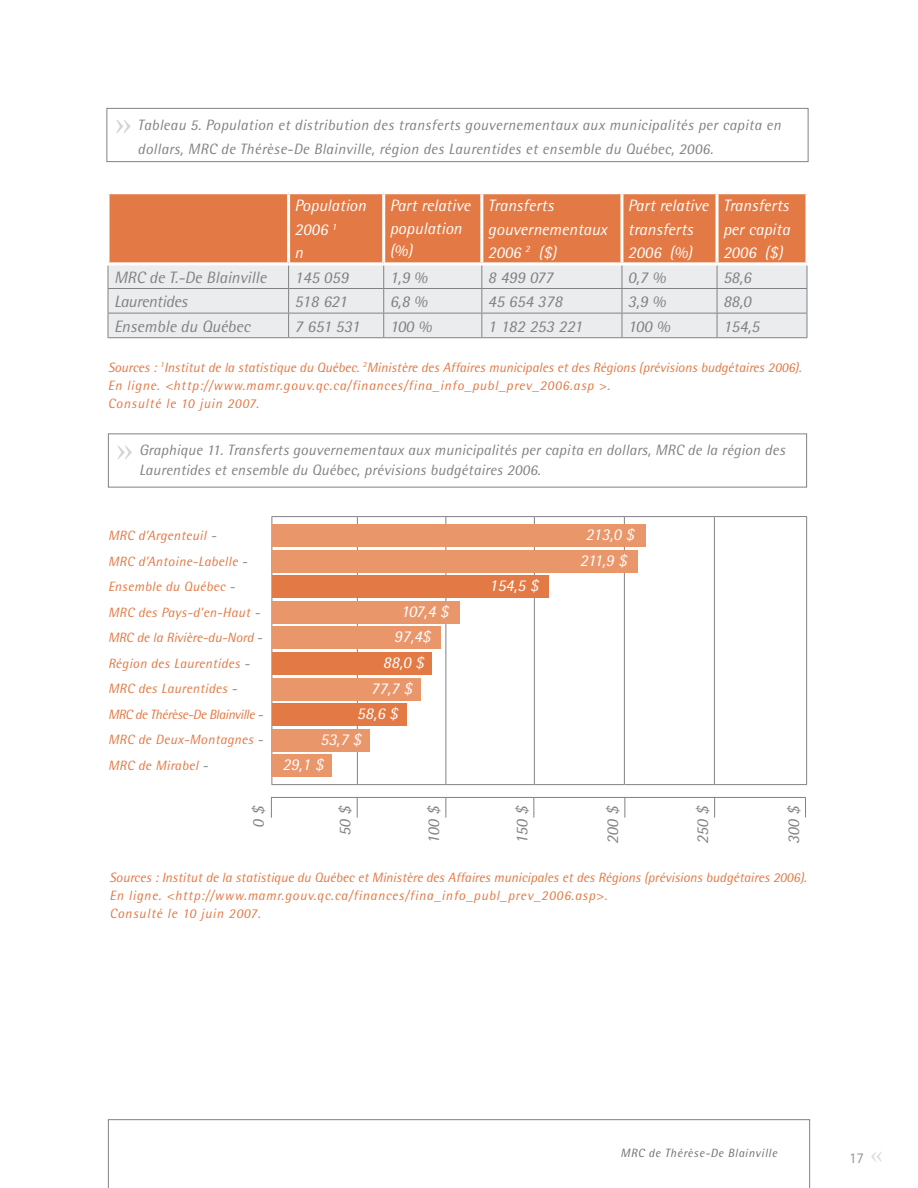
<style>
.page{position:relative;width:918px;height:1188px;background:#fff}
.page>*{position:absolute;margin:0;border:0;box-sizing:border-box;transform-origin:0 0}
.t1{font:29.1px "Times Sans Serif";color:#d1d3d4;scale:1.14 1}
.t2{font:21.6px "Times Sans Serif";color:#d9dbdc;scale:1.14 1}
.t3{font:italic 16.5px/24px "Rotis Semi Sans";color:#fff}
.t4{font:italic 16.5px "Rotis Semi Sans";color:#808285}
.t5{font:italic 16.5px "Rotis Semi Sans";letter-spacing:-.02em;color:#808285}
.t6{font:italic 15px/24px "Rotis Semi Sans";letter-spacing:.02em;color:#808285}
.t7{font:15px "Rotis Sans Serif";color:#939598}
.t8{font:italic 13.5px/18px "Rotis Semi Sans";color:#e37944}
.t9{font:italic 13.5px/25.5px "Rotis Semi Sans";letter-spacing:.025em;color:#e37944}
.t10{font:italic 12px "Rotis Semi Sans";letter-spacing:.05em;color:#6d6f71}
.s1{color:#808285}
</style>
<div class="page">
<svg style="left:108px;top:1119px;width:702px;height:69px"></svg>
<div style="left:106px;top:108px;width:702px;height:54px;border:1px solid #808285"></div>
<div style="left:110px;top:194px;width:696px;height:68px;background:#e37944"></div>
<div style="left:109px;top:265px;width:698px;height:72px;background:#ebeced"></div>
<hr style="left:108px;top:288px;width:181px;height:1px;background:#808285">
<hr style="left:289px;top:288px;width:95px;height:1px;background:#808285">
<hr style="left:384px;top:288px;width:98px;height:1px;background:#808285">
<hr style="left:482px;top:288px;width:140px;height:1px;background:#808285">
<hr style="left:622px;top:288px;width:95px;height:1px;background:#808285">
<hr style="left:717px;top:288px;width:90px;height:1px;background:#808285">
<hr style="left:108px;top:313px;width:181px;height:1px;background:#808285">
<svg style="left:108px;top:265px;width:1px;height:72px"></svg>
<hr style="left:289px;top:313px;width:95px;height:1px;background:#808285">
<svg style="left:288px;top:265px;width:1px;height:72px"></svg>
<hr style="left:384px;top:313px;width:98px;height:1px;background:#808285">
<svg style="left:383px;top:265px;width:1px;height:72px"></svg>
<hr style="left:482px;top:313px;width:140px;height:1px;background:#808285">
<svg style="left:481px;top:265px;width:1px;height:72px"></svg>
<hr style="left:622px;top:313px;width:95px;height:1px;background:#808285">
<svg style="left:622px;top:265px;width:1px;height:72px"></svg>
<hr style="left:717px;top:313px;width:90px;height:1px;background:#808285">
<svg style="left:717px;top:265px;width:1px;height:72px"></svg>
<svg style="left:807px;top:265px;width:1px;height:72px"></svg>
<hr style="left:108px;top:337px;width:181px;height:1px;background:#808285">
<hr style="left:289px;top:337px;width:95px;height:1px;background:#808285">
<hr style="left:384px;top:337px;width:98px;height:1px;background:#808285">
<hr style="left:482px;top:337px;width:140px;height:1px;background:#808285">
<hr style="left:622px;top:337px;width:95px;height:1px;background:#808285">
<hr style="left:717px;top:337px;width:90px;height:1px;background:#808285">
<svg style="left:108px;top:194px;width:2px;height:68px"></svg>
<hr style="left:287px;top:194px;width:3px;height:68px;background:#fff">
<hr style="left:382px;top:194px;width:3px;height:68px;background:#fff">
<hr style="left:480px;top:194px;width:3px;height:68px;background:#fff">
<hr style="left:620px;top:194px;width:3px;height:68px;background:#fff">
<hr style="left:716px;top:194px;width:3px;height:68px;background:#fff">
<div style="left:108px;top:434px;width:699px;height:54px;border:1px solid #808285"></div>
<hr style="left:272px;top:516px;width:85px;height:1px;background:#808285">
<hr style="left:272px;top:517px;width:1px;height:267px;background:#808285">
<hr style="left:357px;top:516px;width:89px;height:1px;background:#808285">
<hr style="left:357px;top:517px;width:1px;height:267px;background:#808285">
<hr style="left:446px;top:516px;width:88px;height:1px;background:#808285">
<hr style="left:446px;top:517px;width:1px;height:267px;background:#808285">
<hr style="left:534px;top:516px;width:90px;height:1px;background:#808285">
<hr style="left:534px;top:517px;width:1px;height:267px;background:#808285">
<hr style="left:624px;top:516px;width:90px;height:1px;background:#808285">
<hr style="left:624px;top:517px;width:1px;height:267px;background:#808285">
<hr style="left:714px;top:516px;width:93px;height:1px;background:#808285">
<hr style="left:714px;top:517px;width:1px;height:267px;background:#808285">
<hr style="left:806px;top:517px;width:1px;height:267px;background:#808285">
<hr style="left:272px;top:784px;width:85px;height:1px;background:#808285">
<hr style="left:357px;top:784px;width:89px;height:1px;background:#808285">
<hr style="left:446px;top:784px;width:88px;height:1px;background:#808285">
<hr style="left:534px;top:784px;width:90px;height:1px;background:#808285">
<hr style="left:624px;top:784px;width:90px;height:1px;background:#808285">
<hr style="left:714px;top:784px;width:93px;height:1px;background:#808285">
<div style="left:272px;top:525px;width:373px;height:22px;background:#e9966b"></div>
<div style="left:272px;top:550px;width:366px;height:22px;background:#e9966b"></div>
<div style="left:272px;top:576px;width:276px;height:22px;background:#e37944"></div>
<div style="left:272px;top:601px;width:187px;height:22px;background:#e9966b"></div>
<div style="left:272px;top:627px;width:168px;height:22px;background:#e9966b"></div>
<div style="left:272px;top:652px;width:159px;height:23px;background:#e37944"></div>
<div style="left:272px;top:678px;width:149px;height:22px;background:#e9966b"></div>
<div style="left:272px;top:704px;width:135px;height:22px;background:#e37944"></div>
<div style="left:272px;top:729px;width:98px;height:22px;background:#e9966b"></div>
<div style="left:272px;top:755px;width:60px;height:22px;background:#e9966b"></div>
<div style="left:271px;top:797px;width:86px;height:21px;border:1px solid #808285"></div>
<div style="left:446px;top:797px;width:88px;height:21px;border:1px solid #808285"></div>
<hr style="left:357px;top:797px;width:89px;height:1px;background:#808285">
<div style="left:625px;top:797px;width:90px;height:21px;border:1px solid #808285"></div>
<svg style="left:805px;top:797px;width:1px;height:20px"></svg>
<hr style="left:714px;top:797px;width:91px;height:1px;background:#808285">
<hr style="left:534px;top:797px;width:91px;height:1px;background:#808285">
<h1 class="t1" style="left:132px;top:150px;width:16px;rotate:-180deg">«</h1>
<p class="t6" style="left:138px;top:113px;width:645px">Tableau 5. Population et distribution des transferts gouvernementaux aux municipalités per capita en dollars, MRC de Thérèse-De Blainville, région des Laurentides et ensemble du Québec, 2006.</p>
<p class="t3" style="left:295px;top:194px;width:73px">Population<br>2006 <sup>1</sup></p>
<p class="t3" style="left:295px;top:240px;width:10px">n</p>
<p class="t3" style="left:390px;top:194px;width:82px;line-height:22.5px">Part relative population (%)</p>
<p class="t3" style="left:488px;top:194px;width:121px">Transferts gouvernementaux</p>
<p class="t3" style="left:488px;top:240px;width:70px">2006 <sup>2</sup> ($)</p>
<p class="t3" style="left:628px;top:194px;width:82px">Part relative transferts</p>
<p class="t3" style="left:628px;top:240px;width:66px">2006 (%)</p>
<p class="t3" style="left:723px;top:194px;width:68px">Transferts per capita</p>
<p class="t3" style="left:723px;top:240px;width:61px">2006 ($)</p>
<p class="t4" style="left:114px;top:267px;width:154px">MRC de T.-De Blainville</p>
<p class="t4" style="left:295px;top:267px;width:55px">145 059</p>
<p class="t4" style="left:390px;top:267px;width:39px">1,9 %</p>
<p class="t4" style="left:488px;top:267px;width:67px">8 499 077</p>
<p class="t4" style="left:628px;top:267px;width:39px">0,7 %</p>
<p class="t4" style="left:723px;top:267px;width:30px">58,6</p>
<p class="t5" style="left:114px;top:292px;width:75px">Laurentides</p>
<p class="t4" style="left:295px;top:292px;width:54px">518 621</p>
<p class="t4" style="left:390px;top:292px;width:39px">6,8 %</p>
<p class="t4" style="left:488px;top:292px;width:76px">45 654 378</p>
<p class="t4" style="left:628px;top:292px;width:39px">3,9 %</p>
<p class="t4" style="left:723px;top:292px;width:30px">88,0</p>
<p class="t4" style="left:114px;top:316px;width:138px">Ensemble du Québec</p>
<p class="t4" style="left:295px;top:316px;width:67px">7 651 531</p>
<p class="t4" style="left:390px;top:316px;width:43px">100 %</p>
<p class="t4" style="left:488px;top:316px;width:96px">1 182 253 221</p>
<p class="t4" style="left:628px;top:316px;width:43px">100 %</p>
<p class="t4" style="left:723px;top:316px;width:38px">154,5</p>
<p class="t8" style="left:108px;top:358px;width:695px">Sources : <sup>1</sup>Institut de la statistique du Québec. <sup>2</sup>Ministère des Affaires municipales et des Régions (prévisions budgétaires 2006).<br>En ligne. &lt;http://www.mamr.gouv.qc.ca/finances/fina_info_publ_prev_2006.asp &gt;.<br>Consulté le 10 juin 2007.</p>
<p class="t6" style="left:139px;top:440px;width:648px;line-height:19.5px">Graphique 11. Transferts gouvernementaux aux municipalités per capita en dollars, MRC de la région des<br>Laurentides et ensemble du Québec, prévisions budgétaires 2006.</p>
<h1 class="t1" style="left:133px;top:475px;width:16px;rotate:-180deg">«</h1>
<p class="t3" style="left:586px;top:522px;width:50px">213,0 $</p>
<p class="t9" style="left:108px;top:523px;width:157px">MRC d’Argenteuil <span class="s1">-<br></span>MRC d’Antoine-Labelle <span class="s1">-<br></span>Ensemble du Québec <span class="s1">-<br></span>MRC des Pays-d’en-Haut <span class="s1">-<br></span>MRC de la Rivière-du-Nord <span class="s1">-<br></span>Région des Laurentides <span class="s1">-<br></span>MRC des Laurentides <span class="s1">-<br></span>MRC de Thérèse-De Blainville <span class="s1">-<br></span>MRC de Deux-Montagnes <span class="s1">-<br></span>MRC de Mirabel <span class="s1">-</span></p>
<p class="t4" style="left:248px;top:828px;width:23px;rotate:-90deg">0 $</p>
<p class="t4" style="left:335px;top:836px;width:32px;rotate:-90deg">50 $</p>
<p class="t4" style="left:424px;top:844px;width:39px;rotate:-90deg">100 $</p>
<p class="t4" style="left:512px;top:844px;width:40px;rotate:-90deg">150 $</p>
<p class="t4" style="left:603px;top:844px;width:40px;rotate:-90deg">200 $</p>
<p class="t4" style="left:693px;top:844px;width:40px;rotate:-90deg">250 $</p>
<p class="t4" style="left:784px;top:844px;width:40px;rotate:-90deg">300 $</p>
<p class="t3" style="left:580px;top:548px;width:49px">211,9 $</p>
<p class="t3" style="left:489px;top:573px;width:51px">154,5 $</p>
<p class="t3" style="left:401px;top:599px;width:49px">107,4 $</p>
<p class="t3" style="left:383px;top:624px;width:49px;line-height:25.7px;text-indent:11px">97,4$<br>88,0 $</p>
<p class="t3" style="left:371px;top:676px;width:43px">77,7 $</p>
<p class="t3" style="left:357px;top:701px;width:43px">58,6 $</p>
<p class="t3" style="left:320px;top:727px;width:43px">53,7 $</p>
<p class="t3" style="left:282px;top:752px;width:43px">29,1 $</p>
<p class="t8" style="left:110px;top:868px;width:699px">Sources : Institut de la statistique du Québec et Ministère des Affaires municipales et des Régions (prévisions budgétaires 2006).<br>En ligne. &lt;http://www.mamr.gouv.qc.ca/finances/fina_info_publ_prev_2006.asp&gt;.<br>Consulté le 10 juin 2007.</p>
<p class="t10" style="left:621px;top:1145px;width:158px">MRC de Thérèse-De Blainville</p>
<p class="t7" style="left:849px;top:1149px;width:16px">17</p>
<h2 class="t2" style="left:883px;top:1174px;width:12px;rotate:-180deg">»</h2>
</div>
